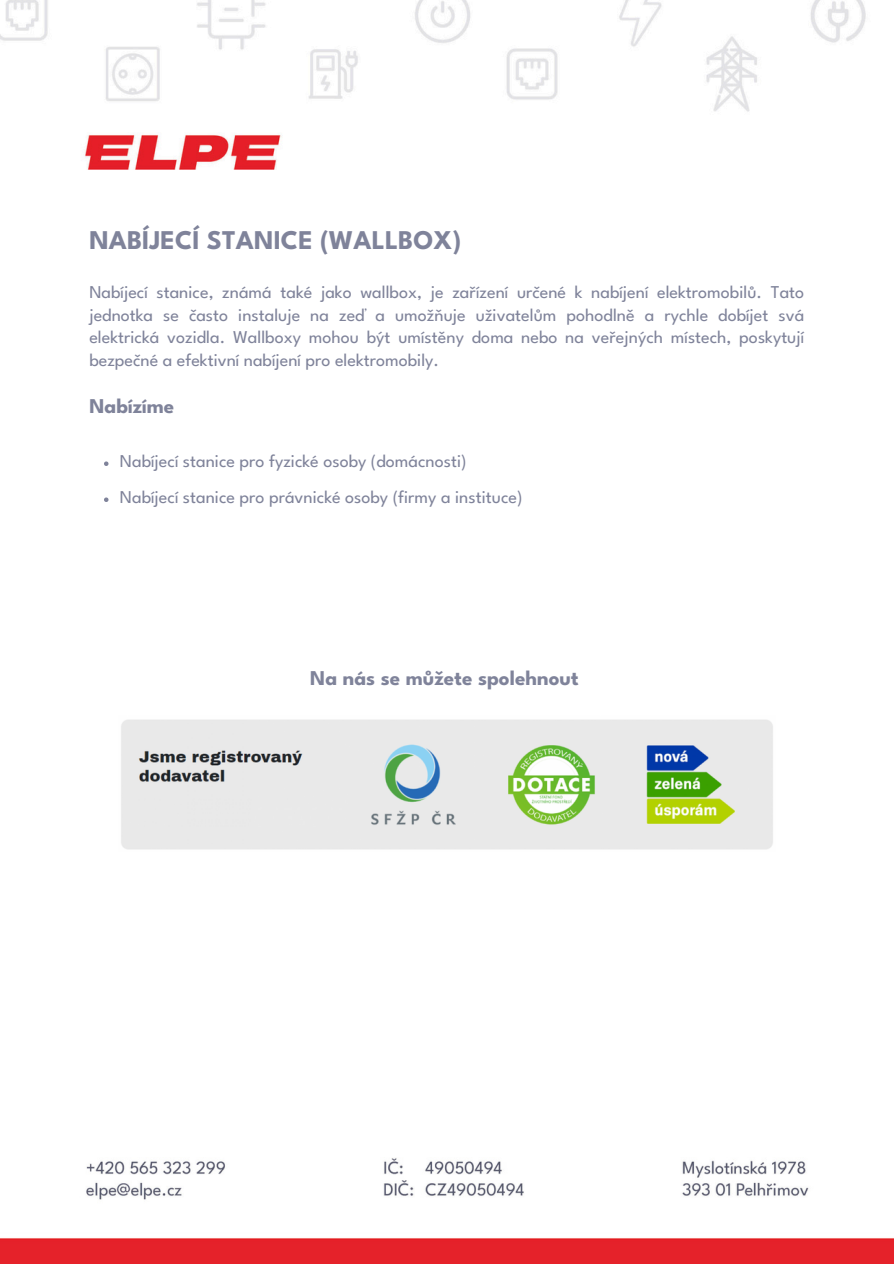
<style>
.page{position:relative;width:894px;height:1264px;background:#fff}
.page>*{position:absolute;margin:0;border:0;box-sizing:border-box;transform-origin:0 0}
.t1{font:700 27px "League Spartan";color:#7f839a}
.t2{font:700 21px "League Spartan";color:#7f839a}
.t3{font:18px/22.5px "League Spartan";color:#7f839a;text-align:justify}
</style>
<div class="page">
<img style="left:0;top:0;width:866px;height:170px">
<img style="left:0;top:1158px;width:893px;height:105px">
<img style="left:121px;top:719px;width:652px;height:131px">
<svg style="left:104px;top:461px;width:4px;height:5px"></svg>
<svg style="left:104px;top:497px;width:4px;height:5px"></svg>
<p class="t1" style="left:89px;top:230px;width:373px">NABÍJECÍ STANICE (WALLBOX)</p>
<h1 class="t3" style="left:89px;top:283px;width:716px">Nabíjecí stanice, známá také jako wallbox, je zařízení určené k nabíjení elektromobilů. Tato jednotka se často instaluje na zeď a umožňuje uživatelům pohodlně a rychle dobíjet svá elektrická vozidla. Wallboxy mohou být umístěny doma nebo na veřejných místech, poskytují bezpečné a efektivní nabíjení pro elektromobily.</h1>
<p class="t2" style="left:89px;top:398px;width:86px">Nabízíme</p>
<h2 class="t3" style="left:120px;top:451px;width:348px">Nabíjecí stanice pro fyzické osoby (domácnosti)</h2>
<p class="t3" style="left:120px;top:487px;width:404px">Nabíjecí stanice pro právnické osoby (firmy a instituce)</p>
<p class="t2" style="left:310px;top:670px;width:270px">Na nás se můžete spolehnout</p>
</div>
